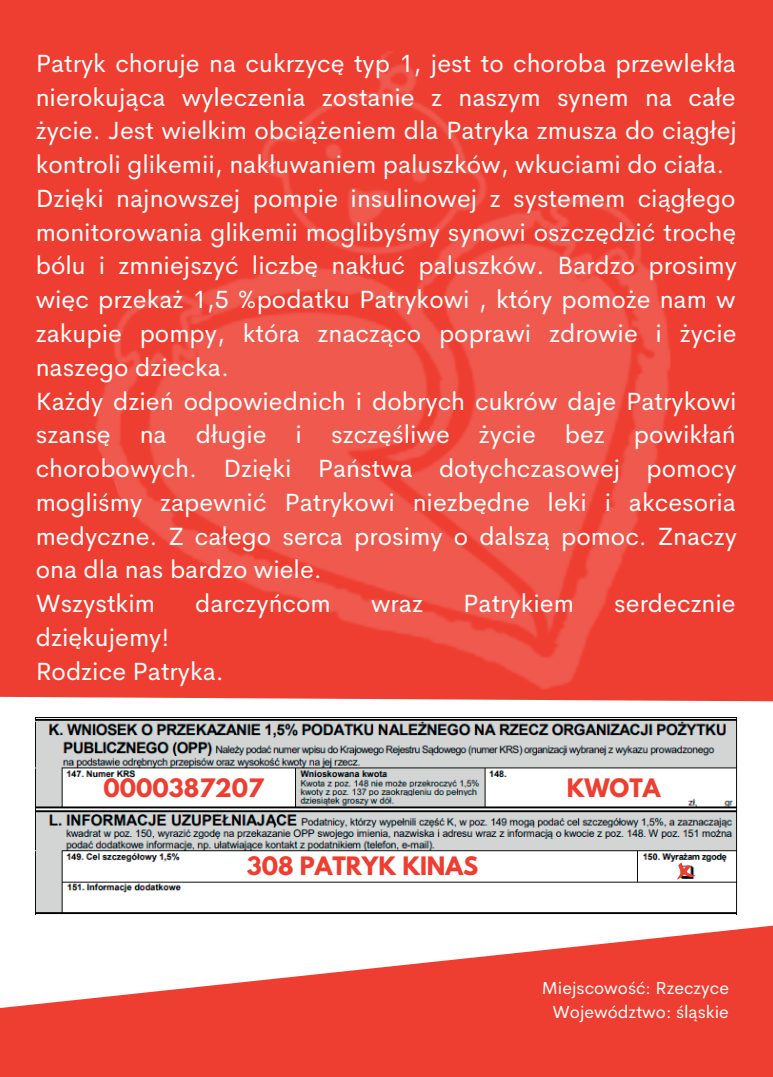
<style>
.page{position:relative;width:773px;height:1077px;background:#fff}
.page>*{position:absolute;margin:0;border:0;box-sizing:border-box;transform-origin:0 0}
.t1{font:25px/33.8px "Cerebri Sans";color:#fff}
.t2{font:700 22.5px "League Spartan";color:#ee3e31}
.t3{font:17.5px/23.2px "Cerebri Sans";color:#fff;text-align:right}
</style>
<div class="page">
<div style="left:0;top:0;width:772px;height:1076px;background:#ee3e31"></div>
<svg style="left:0;top:696px;width:772px;height:221px;background:#fbf7f6"></svg>
<svg style="left:0;top:917px;width:772px;height:91px;fill:#fff"></svg>
<img style="left:91px;top:51px;width:591px;height:664px">
<img style="left:36px;top:717px;width:701px;height:197px">
<svg style="left:676px;top:862px;width:19px;height:17px"></svg>
<p class="t1" style="left:36px;top:46px;width:702px">Patryk choruje na cukrzycę typ 1, jest to choroba przewlekła nierokująca wyleczenia zostanie z naszym synem na całe życie. Jest wielkim obciążeniem dla Patryka zmusza do ciągłej kontroli glikemii, nakłuwaniem paluszków, wkuciami do ciała.<br>Dzięki najnowszej pompie insulinowej z systemem ciągłego monitorowania glikemii moglibyśmy synowi oszczędzić trochę bólu i zmniejszyć liczbę nakłuć paluszków. Bardzo prosimy więc przekaż 1,5 %podatku Patrykowi , który pomoże nam w zakupie pompy, która znacząco poprawi zdrowie i życie naszego dziecka.<br>Każdy dzień odpowiednich i dobrych cukrów daje Patrykowi szansę na długie i szczęśliwe życie bez powikłań chorobowych. Dzięki Państwa dotychczasowej pomocy mogliśmy zapewnić Patrykowi niezbędne leki i akcesoria medyczne. Z całego serca prosimy o dalszą pomoc. Znaczy ona dla nas bardzo wiele.<br>Wszystkim</p>
<p class="t1" style="left:195px;top:586px;width:137px">darczyńcom</p>
<p class="t1" style="left:371px;top:586px;width:53px">wraz</p>
<p class="t1" style="left:463px;top:586px;width:112px">Patrykiem</p>
<p class="t1" style="left:614px;top:586px;width:123px">serdecznie</p>
<p class="t1" style="left:36px;top:620px;width:190px">dziękujemy!<br>Rodzice Patryka.</p>
<p class="t2" style="left:103px;top:776px;width:162px">0000387207</p>
<p class="t2" style="left:566px;top:776px;width:95px">KWOTA</p>
<p class="t2" style="left:247px;top:854px;width:233px">308 PATRYK KINAS</p>
<p class="t3" style="left:542px;top:976px;width:189px">Miejscowość: Rzeczyce<br>Województwo: śląskie</p>
</div>
